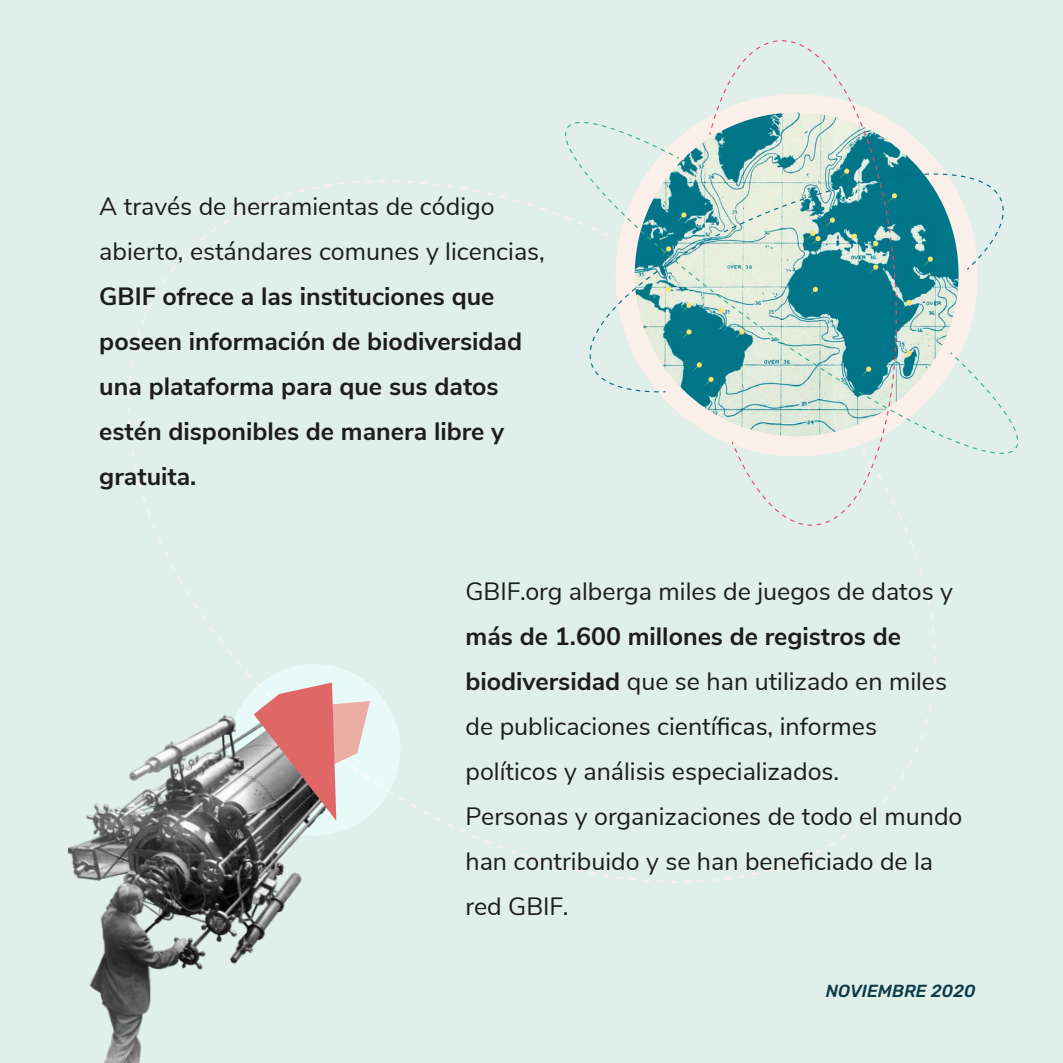
<style>
.page{position:relative;width:1063px;height:1063px;background:#e0efe9}
.page>*{position:absolute;margin:0;border:0;box-sizing:border-box;transform-origin:0 0}
.t1{font:25px/45px "Nunito Sans";color:#1d1e1c}
.t2{font:700 25px/45px "Nunito Sans";color:#1d1e1c}
.t3{font:italic 500 17.5px "Rubik";color:#0e3b4a}
.s1{font-weight:700}
</style>
<div class="page">
<img style="left:68px;top:714px;width:234px;height:349px">
<svg style="left:229px;top:664px;width:171px;height:172px"></svg>
<svg style="left:565px;top:122px;width:453px;height:332px"></svg>
<svg style="left:590px;top:173px;width:414px;height:219px"></svg>
<svg style="left:711px;top:40px;width:186px;height:486px"></svg>
<svg style="left:681px;top:303px;width:11px;height:10px"></svg>
<svg style="left:681px;top:329px;width:11px;height:11px"></svg>
<svg style="left:734px;top:329px;width:10px;height:11px"></svg>
<svg style="left:714px;top:308px;width:10px;height:10px"></svg>
<svg style="left:692px;top:362px;width:22px;height:25px"></svg>
<svg style="left:661px;top:287px;width:10px;height:10px"></svg>
<svg style="left:661px;top:246px;width:10px;height:11px"></svg>
<svg style="left:676px;top:212px;width:11px;height:11px"></svg>
<svg style="left:808px;top:287px;width:10px;height:10px"></svg>
<svg style="left:868px;top:265px;width:10px;height:10px"></svg>
<svg style="left:861px;top:367px;width:10px;height:10px"></svg>
<svg style="left:901px;top:300px;width:11px;height:10px"></svg>
<svg style="left:901px;top:350px;width:11px;height:11px"></svg>
<svg style="left:923px;top:257px;width:10px;height:10px"></svg>
<svg style="left:887px;top:193px;width:10px;height:11px"></svg>
<svg style="left:839px;top:169px;width:10px;height:10px"></svg>
<svg style="left:847px;top:234px;width:10px;height:10px"></svg>
<svg style="left:868px;top:241px;width:10px;height:10px"></svg>
<svg style="left:805px;top:218px;width:30px;height:28px"></svg>
<p class="t1" style="left:99px;top:182px;width:447px">A través de herramientas de código abierto, estándares comunes y licencias,</p>
<p class="t2" style="left:99px;top:272px;width:424px">GBIF ofrece a las instituciones que poseen información de biodiversidad una plataforma para que sus datos estén disponibles de manera libre y gratuita.</p>
<p class="t1" style="left:466px;top:568px;width:489px">GBIF.org alberga miles de juegos de datos y</p>
<p class="t1" style="left:466px;top:613px;width:499px"><span class="s1">más de 1.600 millones de registros de biodiversidad</span> que se han utilizado en miles de publicaciones científicas, informes políticos y análisis especializados.<br>Personas y organizaciones de todo el mundo han contribuido y se han beneficiado de la red GBIF.</p>
<p class="t3" style="left:826px;top:981px;width:151px">NOVIEMBRE 2020</p>
</div>
